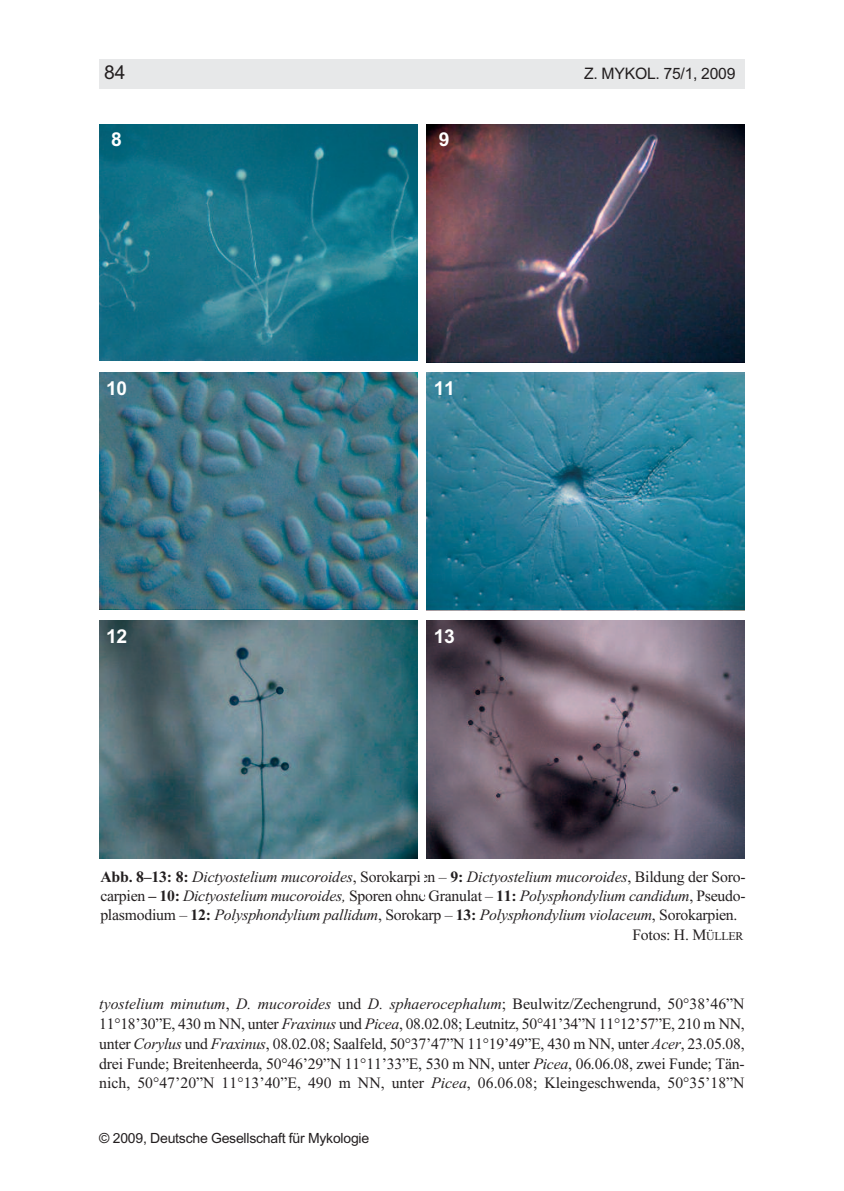
<style>
.page{position:relative;width:844px;height:1191px;background:#fff}
.page>*{position:absolute;margin:0;border:0;box-sizing:border-box;transform-origin:0 0}
.t1{font:700 19.25px "Arial";letter-spacing:-.015em;color:#fff}
.t2{font:19.25px "Arial";color:#231f20}
.t3{font:15.75px/19.8px "Times New Roman";color:#231f20;text-align:justify}
.t4{font:italic 15.75px "Times New Roman";letter-spacing:-.015em;color:#231f20}
.t5{font:15.75px "Arial";letter-spacing:-.015em;color:#231f20}
.t6{font:14px "Arial";letter-spacing:-.015em;color:#231f20}
.s1{font-weight:700;font-style:normal}
.s2{font-style:normal}
.s3{font-size:11.9px}
.s4{font-style:italic}
</style>
<div class="page">
<div style="left:99px;top:60px;width:645px;height:29px;background:#e7e8e9"></div>
<img style="left:99px;top:124px;width:318px;height:237px">
<img style="left:427px;top:124px;width:317px;height:238px">
<img style="left:99px;top:372px;width:318px;height:237px">
<img style="left:427px;top:372px;width:317px;height:238px">
<img style="left:99px;top:620px;width:318px;height:238px">
<img style="left:427px;top:620px;width:317px;height:238px">
<p class="t2" style="left:104px;top:61px;width:23px">84</p>
<p class="t5" style="left:584px;top:65px;width:153px">Z. MYKOL. 75/1, 2009</p>
<p class="t1" style="left:111px;top:128px;width:12px">8</p>
<p class="t1" style="left:439px;top:128px;width:12px">9</p>
<p class="t1" style="left:106px;top:376px;width:23px">10</p>
<p class="t1" style="left:433px;top:376px;width:23px">11</p>
<p class="t1" style="left:106px;top:625px;width:23px">12</p>
<p class="t1" style="left:433px;top:625px;width:23px">13</p>
<p class="t4" style="left:100px;top:867px;width:646px"><span class="s1">Abb. 8–13: 8:</span> Dictyostelium mucoroides<span class="s2">, Sorokarpien –</span> <span class="s1">9:</span> Dictyostelium mucoroides<span class="s2">, Bildung der Soro-</span></p>
<p class="t4" style="left:100px;top:886px;width:646px"><span class="s2">carpien</span> <span class="s1">– 10:</span> Dictyostelium mucoroides, <span class="s2">Sporen ohne Granulat –</span> <span class="s1">11:</span> Polysphondylium candidum<span class="s2">, Pseudo-</span></p>
<p class="t4" style="left:100px;top:905px;width:638px"><span class="s2">plasmodium –</span> <span class="s1">12:</span> Polysphondylium pallidum<span class="s2">, Sorokarp –</span> <span class="s1">13:</span> Polysphondylium violaceum<span class="s2">, Sorokarpien.</span></p>
<p class="t3" style="left:632px;top:924px;width:112px">Fotos: H. M<span class="s3">ÜLLER</span></p>
<p class="t3" style="left:99px;top:994px;width:646px"><span class="s4">tyostelium minutum</span>, <span class="s4">D. mucoroides</span> und <span class="s4">D. sphaerocephalum</span>; Beulwitz/Zechengrund, 50°38’46”N 11°18’30”E, 430 m NN, unter <span class="s4">Fraxinus</span> und <span class="s4">Picea</span>, 08.02.08; Leutnitz, 50°41’34”N 11°12’57”E, 210 m NN, unter <span class="s4">Corylus</span> und <span class="s4">Fraxinus</span>, 08.02.08; Saalfeld, 50°37’47”N 11°19’49”E, 430 m NN, unter <span class="s4">Acer</span>, 23.05.08, drei Funde; Breitenheerda, 50°46’29”N 11°11’33”E, 530 m NN, unter <span class="s4">Picea</span>, 06.06.08, zwei Funde; Tän&shy;nich, 50°47’20”N 11°13’40”E, 490 m NN, unter <span class="s4">Picea</span>, 06.06.08; Kleingeschwenda, 50°35’18”N</p>
<p class="t6" style="left:99px;top:1129px;width:271px">© 2009, Deutsche Gesellschaft für Mykologie</p>
</div>
